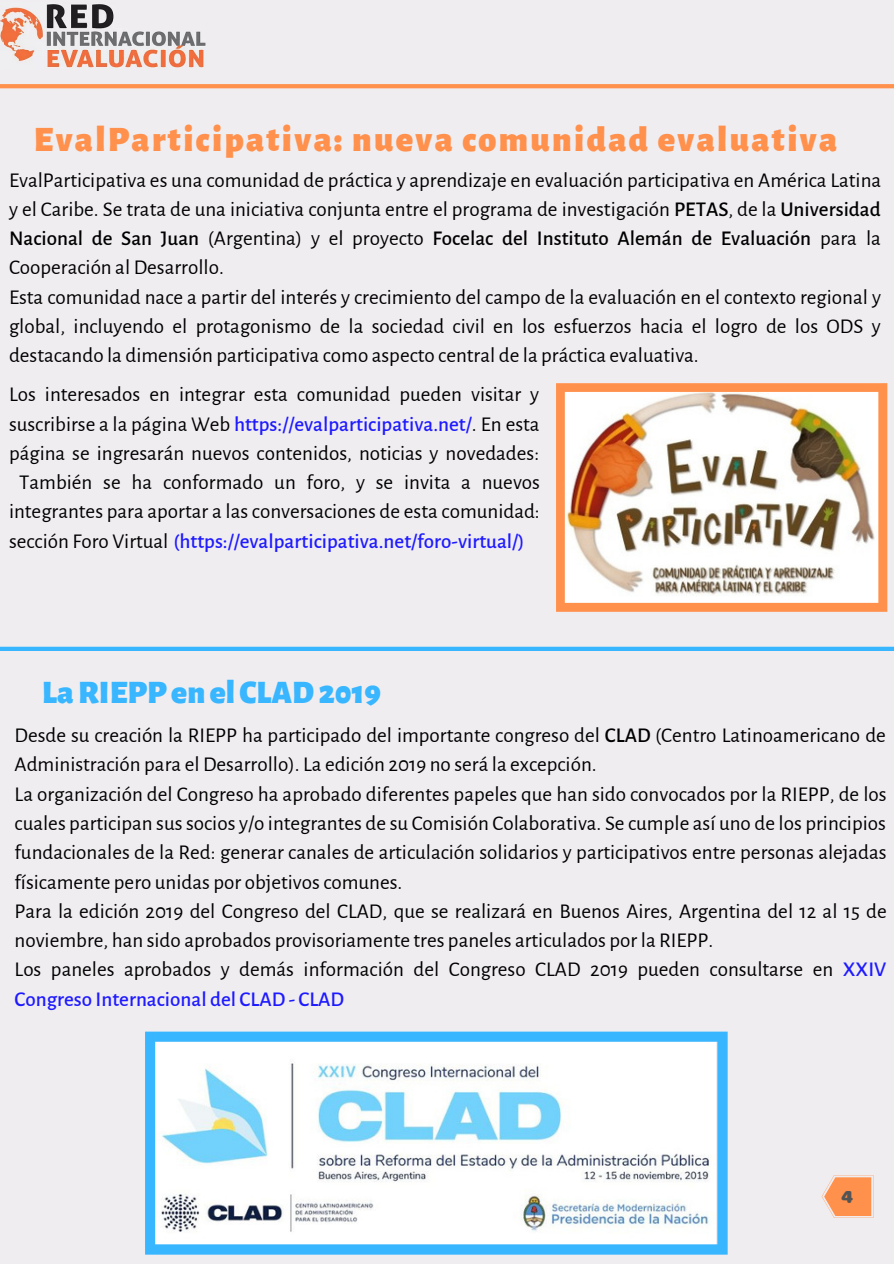
<style>
.page{position:relative;width:894px;height:1264px;background:#fff}
.page>*{position:absolute;margin:0;border:0;box-sizing:border-box;transform-origin:0 0}
.t1{font:900 36px "Alegreya Sans";letter-spacing:.065em;color:#ff914d}
.t2{font:900 33px "Alegreya Sans";color:#38b6ff}
.t3{font:21px/29.2px "Alegreya Sans";color:#000}
.t4{font:500 21px "Alegreya Sans";color:#1e1aff}
.t5{font:18px "Coiny";color:#545454}
.s1{font-weight:500}
.s2{font-weight:500;color:#1e1aff}
.s3{font-weight:400;color:#000}
</style>
<div class="page">
<svg style="left:821px;top:1175px;width:52px;height:42px;background:#fba876"></svg>
<img style="left:0;top:2px;width:206px;height:68px">
<svg style="left:0;top:70px;width:893px;height:33px;background:#f1e1db"></svg>
<svg style="left:0;top:632px;width:893px;height:33px;background:#d8e5f2"></svg>
<img style="left:556px;top:383px;width:331px;height:229px">
<svg style="left:145px;top:1031px;width:582px;height:223px"></svg>
<h1 class="t1" style="left:34px;top:118px;width:804px">EvalParticipativa: nueva comunidad evaluativa</h1>
<p class="t3" style="left:9px;top:166px;width:873px">EvalParticipativa es una comunidad de práctica y aprendizaje en evaluación participativa en América Latina y el Caribe. Se trata de una iniciativa conjunta entre el programa de investigación <span class="s1">PETAS</span>, de la <span class="s1">Universidad Nacional de San Juan</span> (Argentina) y el proyecto <span class="s1">Focelac del Instituto Alemán de Evaluación</span> para la Cooperación al Desarrollo.<br>Esta comunidad nace a partir del interés y crecimiento del campo de la evaluación en el contexto regional y global, incluyendo el protagonismo de la sociedad civil en los esfuerzos hacia el logro de los ODS y destacando la dimensión participativa como aspecto central de la práctica evaluativa.</p>
<p class="t3" style="left:9px;top:380px;width:531px">Los interesados en integrar esta comunidad pueden visitar y</p>
<p class="t3" style="left:9px;top:409px;width:532px">suscribirse a la página Web <span class="s2">https://evalparticipativa.net/</span>. En esta</p>
<p class="t3" style="left:9px;top:439px;width:531px">página se ingresarán nuevos contenidos, noticias y novedades:</p>
<p class="t3" style="left:19px;top:468px;width:522px">También se ha conformado un foro, y se invita a nuevos</p>
<p class="t3" style="left:9px;top:497px;width:532px">integrantes para aportar a las conversaciones de esta comunidad:</p>
<p class="t4" style="left:9px;top:529px;width:517px"><span class="s3">sección Foro Virtual</span> (https://evalparticipativa.net/foro-virtual/)</p>
<h2 class="t2" style="left:42px;top:673px;width:340px">LaRIEPPenel CLAD2019</h2>
<p class="t3" style="left:15px;top:721px;width:873px">Desde su creación la RIEPP ha participado del importante congreso del <span class="s1">CLAD</span> (Centro Latinoamericano de Administración para el Desarrollo). La edición 2019 no será la excepción.<br>La organización del Congreso ha aprobado diferentes papeles que han sido convocados por la RIEPP, de los cuales participan sus socios y/o integrantes de su Comisión Colaborativa. Se cumple así uno de los principios fundacionales de la Red: generar canales de articulación solidarios y participativos entre personas alejadas físicamente pero unidas por objetivos comunes.<br>Para la edición 2019 del Congreso del CLAD, que se realizará en Buenos Aires, Argentina del 12 al 15 de noviembre, han sido aprobados provisoriamente tres paneles articulados por la RIEPP.<br>Los paneles aprobados y demás información del Congreso CLAD 2019 pueden consultarse en <span class="s2">XXIV Congreso Internacional del CLAD - CLAD</span></p>
<p class="t5" style="left:841px;top:1186px;width:14px">4</p>
</div>
